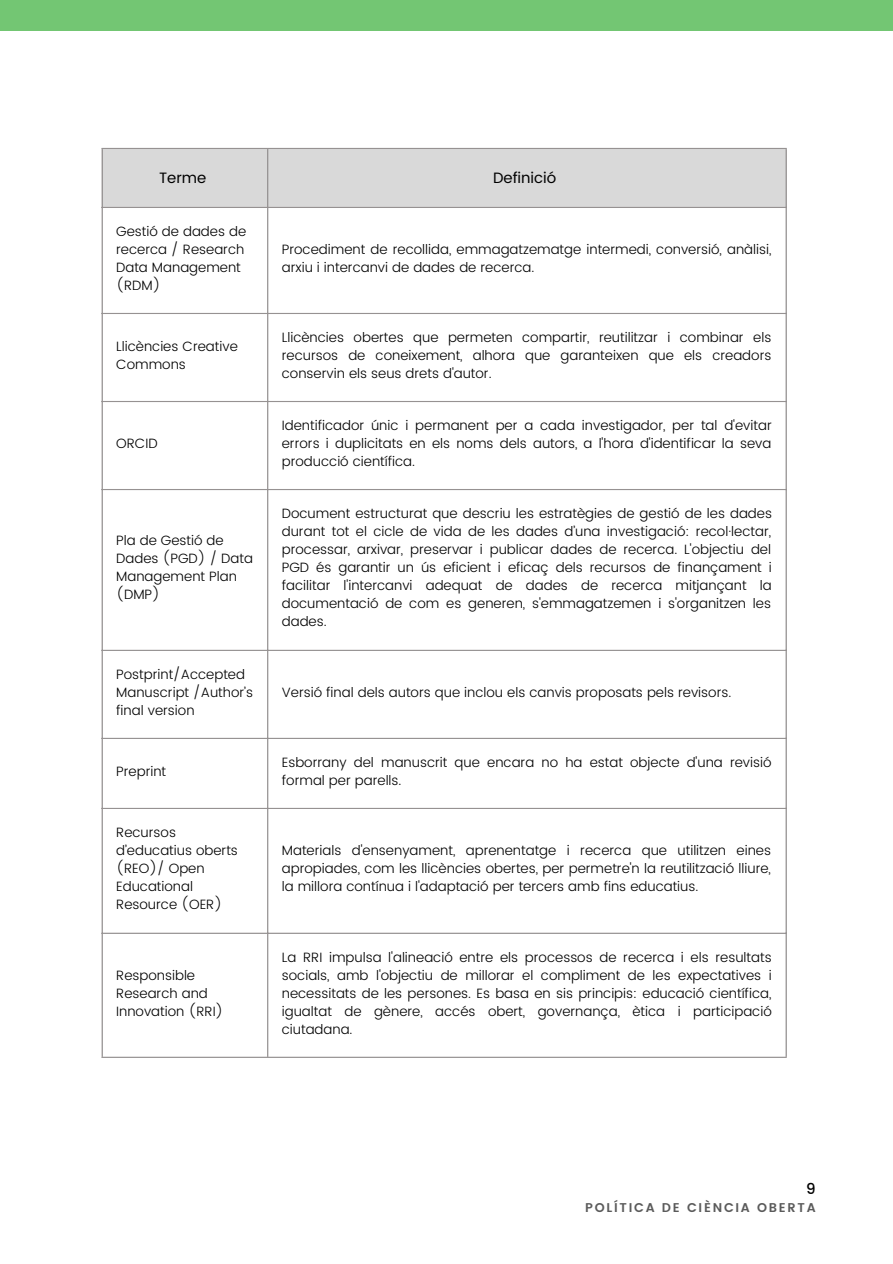
<style>
.page{position:relative;width:893px;height:1264px;background:#fff}
.page>*{position:absolute;margin:0;border:0;box-sizing:border-box;transform-origin:0 0}
.t1{font:15px "Poppins";color:#000}
.t2{font:500 15px "Poppins";color:#000}
.t3{font:300 13.5px/18px "Poppins";color:#000}
.t4{font:600 12.75px "Poppins";letter-spacing:.135em;color:#5b5b5b}
</style>
<div class="page">
<div style="left:0;top:0;width:892px;height:31px;background:#73c673"></div>
<div style="left:103px;top:149px;width:682px;height:58px;background:#d9d9d9"></div>
<hr style="left:102px;top:149px;width:1px;height:907px;background:#969292">
<hr style="left:267px;top:149px;width:1px;height:907px;background:#969292">
<hr style="left:785px;top:149px;width:1px;height:907px;background:#969292">
<hr style="left:102px;top:148px;width:684px;height:1px;background:#969292">
<hr style="left:102px;top:207px;width:684px;height:1px;background:#969292">
<hr style="left:102px;top:313px;width:684px;height:1px;background:#969292">
<hr style="left:102px;top:401px;width:684px;height:1px;background:#969292">
<hr style="left:102px;top:489px;width:684px;height:1px;background:#969292">
<hr style="left:102px;top:649px;width:684px;height:2px;background:#969292">
<hr style="left:102px;top:737px;width:684px;height:2px;background:#969292">
<hr style="left:102px;top:807px;width:684px;height:2px;background:#969292">
<hr style="left:102px;top:932px;width:684px;height:1px;background:#969292">
<hr style="left:102px;top:1056px;width:684px;height:1px;background:#969292">
<p class="t1" style="left:159px;top:169px;width:49px">Terme</p>
<p class="t1" style="left:493px;top:169px;width:65px">Definició</p>
<p class="t3" style="left:116px;top:222px;width:131px">Gestió de dades de recerca / Research<br>Data Management (RDM)</p>
<p class="t3" style="left:282px;top:240px;width:491px">Procediment de recollida, emmagatzematge intermedi, conversió, anàlisi, arxiu i intercanvi de dades de recerca.</p>
<p class="t3" style="left:116px;top:337px;width:123px">Llicències Creative<br>Commons</p>
<p class="t3" style="left:282px;top:328px;width:491px;text-align:justify">Llicències obertes que permeten compartir, reutilitzar i combinar els recursos de coneixement, alhora que garanteixen que els creadors conservin els seus drets d'autor.</p>
<p class="t3" style="left:116px;top:434px;width:43px">ORCID</p>
<p class="t3" style="left:116px;top:531px;width:138px">Pla de Gestió de<br>Dades (PGD) / Data<br>Management Plan (DMP)</p>
<p class="t3" style="left:116px;top:665px;width:138px">Postprint/Accepted<br>Manuscript /Author’s final version</p>
<p class="t3" style="left:282px;top:416px;width:491px;text-align:justify">Identificador únic i permanent per a cada investigador, per tal d'evitar errors i duplicitats en els noms dels autors, a l'hora d'identificar la seva producció científica.</p>
<p class="t3" style="left:282px;top:504px;width:491px;text-align:justify">Document estructurat que descriu les estratègies de gestió de les dades durant tot el cicle de vida de les dades d’una investigació: recol·lectar, processar, arxivar, preservar i publicar dades de recerca. L'objectiu del PGD és garantir un ús eficient i eficaç dels recursos de finançament i facilitar l'intercanvi adequat de dades de recerca mitjançant la documentació de com es generen, s'emmagatzemen i s'organitzen les dades.</p>
<p class="t3" style="left:282px;top:683px;width:451px">Versió final dels autors que inclou els canvis proposats pels revisors.</p>
<p class="t3" style="left:116px;top:762px;width:51px">Preprint</p>
<p class="t3" style="left:282px;top:753px;width:491px">Esborrany del manuscrit que encara no ha estat objecte d'una revisió formal per parells.</p>
<p class="t3" style="left:116px;top:823px;width:123px">Recursos d’educatius oberts (REO)/ Open<br>Educational<br>Resource (OER)</p>
<p class="t3" style="left:282px;top:841px;width:490px;text-align:justify">Materials d'ensenyament, aprenentatge i recerca que utilitzen eines apropiades, com les llicències obertes, per permetre'n la reutilització lliure, la millora contínua i l'adaptació per tercers amb fins educatius.</p>
<p class="t3" style="left:116px;top:966px;width:109px">Responsible<br>Research and<br>Innovation (RRI)</p>
<p class="t3" style="left:282px;top:948px;width:491px;text-align:justify">La RRI impulsa l'alineació entre els processos de recerca i els resultats socials, amb l'objectiu de millorar el compliment de les expectatives i necessitats de les persones. Es basa en sis principis: educació científica, igualtat de gènere, accés obert, governança, ètica i participació ciutadana.</p>
<p class="t2" style="left:806px;top:1179px;width:11px">9</p>
<p class="t4" style="left:585px;top:1199px;width:232px">POLÍTICA DE CIÈNCIA OBERTA</p>
</div>
